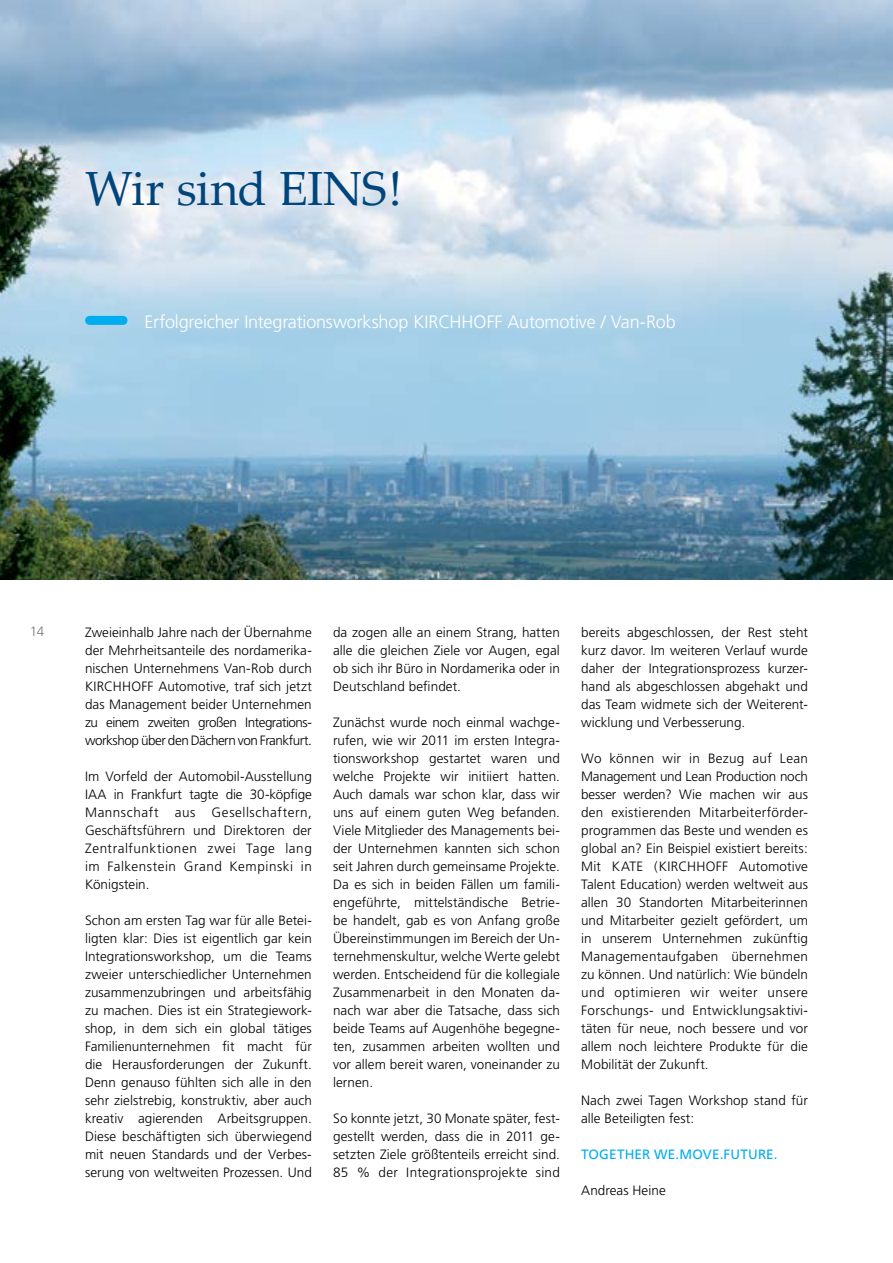
<style>
.page{position:relative;width:893px;height:1263px;background:#fff}
.page>*{position:absolute;margin:0;border:0;box-sizing:border-box;transform-origin:0 0}
.t1{font:48px "Palatino Linotype";letter-spacing:-.02em;color:#00467d}
.t2{font:300 18px "Frutiger";letter-spacing:-.01em;color:#fff}
.t3{font:300 13.5px/18px "Frutiger";letter-spacing:.005em;color:#000;text-align:justify}
.t4{font:13.5px "Frutiger";letter-spacing:.015em;color:#00aeef}
.t5{font:300 13.5px "Frutiger";color:#77787b}
</style>
<div class="page">
<img style="left:0;top:0;width:893px;height:580px">
<div style="left:90px;top:316px;width:33px;height:9px;background:#00aeef"></div>
<h1 class="t1" style="left:85px;top:155px;width:319px">Wir sind EINS!</h1>
<h2 class="t2" style="left:145px;top:312px;width:533px">Erfolgreicher Integrationsworkshop KIRCHHOFF Automotive / Van-Rob</h2>
<p class="t5" style="left:30px;top:623px;width:16px">14</p>
<p class="t3" style="left:85px;top:623px;width:228px">Zweieinhalb Jahre nach der Übernahme der Mehrheitsanteile des nordamerika&shy;nischen Unternehmens Van-Rob durch KIRCHHOFF Automotive, traf sich jetzt das Management beider Unternehmen zu einem zweiten großen Integrations&shy;workshop über den Dächern von Frankfurt.</p>
<p class="t3" style="left:85px;top:767px;width:228px">Im Vorfeld der Automobil-Ausstellung IAA in Frankfurt tagte die 30-köpfige Mannschaft aus Gesellschaftern, Geschäftsführern und Direktoren der Zentralfunktionen zwei Tage lang im Falkenstein Grand Kempinski in Königstein.</p>
<p class="t3" style="left:85px;top:911px;width:228px">Schon am ersten Tag war für alle Betei&shy;ligten klar: Dies ist eigentlich gar kein Integrationsworkshop, um die Teams zweier unterschiedlicher Unternehmen zusammenzubringen und arbeitsfähig zu machen. Dies ist ein Strategiework&shy;shop, in dem sich ein global tätiges Familienunternehmen fit macht für die Herausforderungen der Zukunft.<br>Denn genauso fühlten sich alle in den sehr zielstrebig, konstruktiv, aber auch kreativ agierenden Arbeitsgruppen.<br>Diese beschäftigten sich überwiegend mit neuen Standards und der Verbes&shy;serung von weltweiten Prozessen. Und</p>
<p class="t3" style="left:333px;top:623px;width:228px">da zogen alle an einem Strang, hatten alle die gleichen Ziele vor Augen, egal ob sich ihr Büro in Nordamerika oder in Deutschland befindet.</p>
<p class="t3" style="left:333px;top:713px;width:228px">Zunächst wurde noch einmal wachge&shy;rufen, wie wir 2011 im ersten Integra&shy;tionsworkshop gestartet waren und welche Projekte wir initiiert hatten.<br>Auch damals war schon klar, dass wir uns auf einem guten Weg befanden.<br>Viele Mitglieder des Managements bei&shy;der Unternehmen kannten sich schon seit Jahren durch gemeinsame Projekte.<br>Da es sich in beiden Fällen um famili&shy;engeführte, mittelständische Betrie&shy;be handelt, gab es von Anfang große Übereinstimmungen im Bereich der Un&shy;ternehmenskultur, welche Werte gelebt werden. Entscheidend für die kollegiale Zusammenarbeit in den Monaten da&shy;nach war aber die Tatsache, dass sich beide Teams auf Augenhöhe begegne&shy;ten, zusammen arbeiten wollten und vor allem bereit waren, voneinander zu lernen.</p>
<p class="t3" style="left:333px;top:1109px;width:228px">So konnte jetzt, 30 Monate später, fest&shy;gestellt werden, dass die in 2011 ge&shy;setzten Ziele größtenteils erreicht sind.<br>85 % der Integrationsprojekte sind</p>
<p class="t3" style="left:581px;top:623px;width:228px">bereits abgeschlossen, der Rest steht kurz davor. Im weiteren Verlauf wurde daher der Integrationsprozess kurzer&shy;hand als abgeschlossen abgehakt und das Team widmete sich der Weiterent&shy;wicklung und Verbesserung.</p>
<p class="t3" style="left:581px;top:749px;width:228px">Wo können wir in Bezug auf Lean Management und Lean Production noch besser werden? Wie machen wir aus den existierenden Mitarbeiterförder&shy;programmen das Beste und wenden es global an? Ein Beispiel existiert bereits:<br>Mit KATE (KIRCHHOFF Automotive Talent Education) werden weltweit aus allen 30 Standorten Mitarbeiterinnen und Mitarbeiter gezielt gefördert, um in unserem Unternehmen zukünftig Managementaufgaben übernehmen zu können. Und natürlich: Wie bündeln und optimieren wir weiter unsere Forschungs- und Entwicklungsaktivi&shy;täten für neue, noch bessere und vor allem noch leichtere Produkte für die Mobilität der Zukunft.</p>
<p class="t3" style="left:581px;top:1091px;width:228px">Nach zwei Tagen Workshop stand für alle Beteiligten fest:</p>
<p class="t4" style="left:581px;top:1146px;width:198px">TOGETHER WE.MOVE.FUTURE.</p>
<p class="t3" style="left:581px;top:1181px;width:86px">Andreas Heine</p>
</div>
